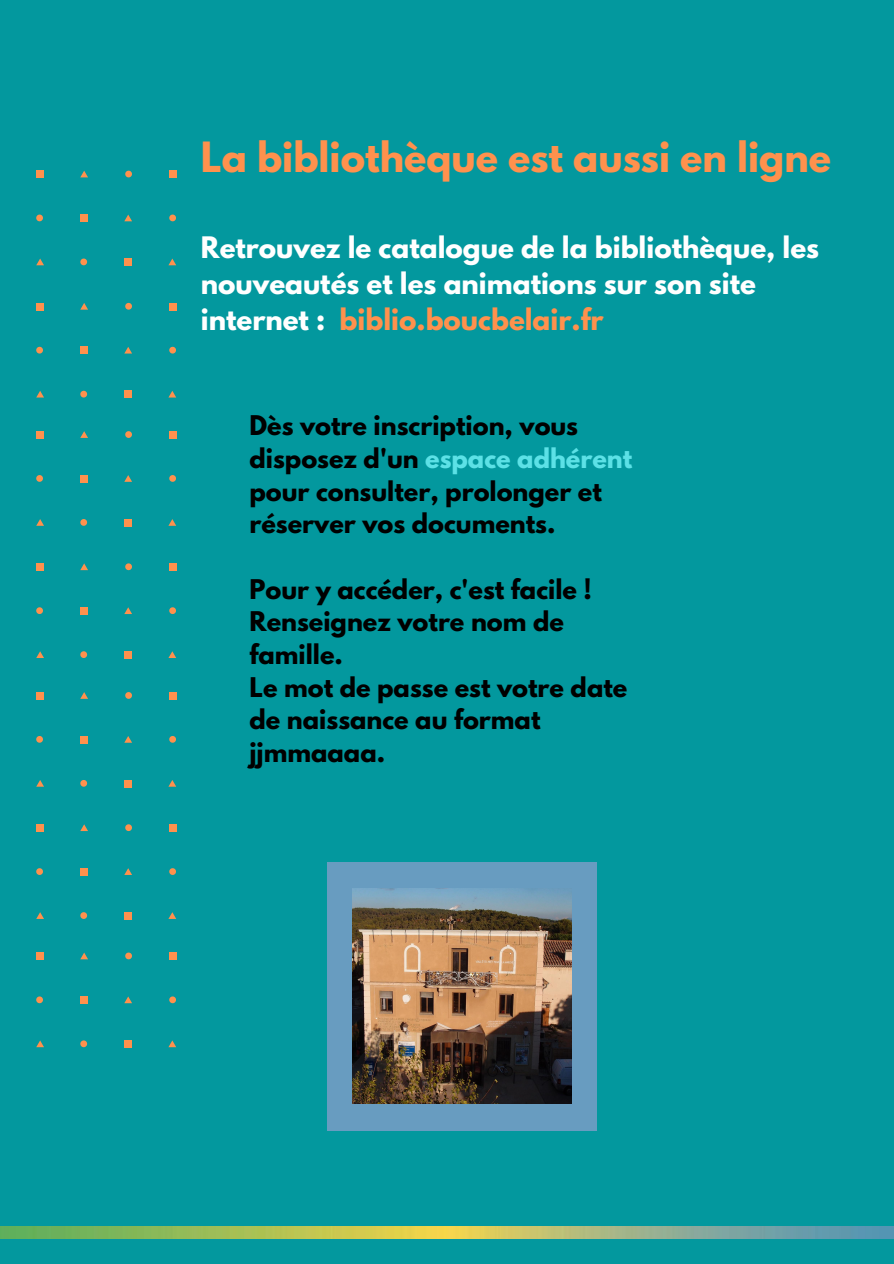
<style>
.page{position:relative;width:894px;height:1264px;background:#fff}
.page>*{position:absolute;margin:0;border:0;box-sizing:border-box;transform-origin:0 0}
.t1{font:700 36.9px "League Spartan";color:#ff914d}
.t2{font:700 26.25px/36px "League Spartan";color:#fff}
.t3{font:700 24px/32.7px "League Spartan";color:#000}
.s1{color:#ff914d}
.s2{color:#5ce1e6}
</style>
<div class="page">
<div style="left:0;top:0;width:893px;height:1263px;background:#03989e"></div>
<div style="left:327px;top:862px;width:269px;height:268px;background:#689cc0"></div>
<img style="left:352px;top:888px;width:219px;height:215px">
<svg style="left:36px;top:214px;width:7px;height:7px"></svg>
<svg style="left:36px;top:736px;width:7px;height:6px"></svg>
<svg style="left:36px;top:475px;width:7px;height:7px"></svg>
<svg style="left:36px;top:996px;width:7px;height:7px"></svg>
<svg style="left:36px;top:347px;width:7px;height:6px"></svg>
<svg style="left:36px;top:868px;width:7px;height:7px"></svg>
<svg style="left:36px;top:607px;width:7px;height:7px"></svg>
<svg style="left:80px;top:258px;width:7px;height:7px"></svg>
<svg style="left:80px;top:780px;width:7px;height:6px"></svg>
<svg style="left:80px;top:519px;width:7px;height:7px"></svg>
<svg style="left:80px;top:1040px;width:7px;height:7px"></svg>
<svg style="left:80px;top:391px;width:7px;height:6px"></svg>
<svg style="left:80px;top:912px;width:7px;height:6px"></svg>
<svg style="left:80px;top:651px;width:7px;height:7px"></svg>
<svg style="left:125px;top:171px;width:7px;height:6px"></svg>
<svg style="left:125px;top:692px;width:7px;height:6px"></svg>
<svg style="left:125px;top:431px;width:7px;height:7px"></svg>
<svg style="left:125px;top:952px;width:7px;height:7px"></svg>
<svg style="left:125px;top:303px;width:7px;height:7px"></svg>
<svg style="left:125px;top:824px;width:7px;height:7px"></svg>
<svg style="left:125px;top:563px;width:7px;height:7px"></svg>
<svg style="left:169px;top:214px;width:7px;height:7px"></svg>
<svg style="left:169px;top:736px;width:7px;height:6px"></svg>
<svg style="left:169px;top:475px;width:7px;height:7px"></svg>
<svg style="left:169px;top:996px;width:7px;height:7px"></svg>
<svg style="left:169px;top:347px;width:7px;height:6px"></svg>
<svg style="left:169px;top:868px;width:7px;height:7px"></svg>
<svg style="left:169px;top:607px;width:7px;height:7px"></svg>
<div style="left:36px;top:171px;width:7px;height:7px;background:#ff914d"></div>
<div style="left:36px;top:692px;width:7px;height:7px;background:#ff914d"></div>
<div style="left:36px;top:431px;width:7px;height:7px;background:#ff914d"></div>
<div style="left:36px;top:952px;width:7px;height:7px;background:#ff914d"></div>
<div style="left:36px;top:303px;width:7px;height:7px;background:#ff914d"></div>
<div style="left:36px;top:824px;width:7px;height:7px;background:#ff914d"></div>
<div style="left:36px;top:563px;width:7px;height:7px;background:#ff914d"></div>
<div style="left:80px;top:214px;width:7px;height:8px;background:#ff914d"></div>
<div style="left:80px;top:736px;width:7px;height:7px;background:#ff914d"></div>
<div style="left:80px;top:475px;width:7px;height:7px;background:#ff914d"></div>
<div style="left:80px;top:996px;width:7px;height:7px;background:#ff914d"></div>
<div style="left:80px;top:347px;width:7px;height:7px;background:#ff914d"></div>
<div style="left:80px;top:868px;width:7px;height:7px;background:#ff914d"></div>
<div style="left:80px;top:607px;width:7px;height:7px;background:#ff914d"></div>
<div style="left:124px;top:258px;width:8px;height:8px;background:#ff914d"></div>
<div style="left:124px;top:780px;width:8px;height:7px;background:#ff914d"></div>
<div style="left:124px;top:519px;width:8px;height:7px;background:#ff914d"></div>
<div style="left:124px;top:1040px;width:8px;height:7px;background:#ff914d"></div>
<div style="left:124px;top:391px;width:8px;height:7px;background:#ff914d"></div>
<div style="left:124px;top:912px;width:8px;height:7px;background:#ff914d"></div>
<div style="left:124px;top:651px;width:8px;height:7px;background:#ff914d"></div>
<div style="left:169px;top:171px;width:7px;height:7px;background:#ff914d"></div>
<div style="left:169px;top:692px;width:7px;height:7px;background:#ff914d"></div>
<div style="left:169px;top:431px;width:7px;height:7px;background:#ff914d"></div>
<div style="left:169px;top:952px;width:7px;height:7px;background:#ff914d"></div>
<div style="left:169px;top:303px;width:7px;height:7px;background:#ff914d"></div>
<div style="left:169px;top:824px;width:7px;height:7px;background:#ff914d"></div>
<div style="left:169px;top:563px;width:7px;height:7px;background:#ff914d"></div>
<svg style="left:80px;top:171px;width:8px;height:6px"></svg>
<svg style="left:80px;top:692px;width:8px;height:6px"></svg>
<svg style="left:80px;top:431px;width:8px;height:7px"></svg>
<svg style="left:80px;top:952px;width:8px;height:7px"></svg>
<svg style="left:80px;top:303px;width:8px;height:7px"></svg>
<svg style="left:80px;top:824px;width:8px;height:7px"></svg>
<svg style="left:80px;top:563px;width:8px;height:7px"></svg>
<svg style="left:124px;top:214px;width:8px;height:7px"></svg>
<svg style="left:124px;top:736px;width:8px;height:6px"></svg>
<svg style="left:124px;top:475px;width:8px;height:7px"></svg>
<svg style="left:124px;top:996px;width:8px;height:7px"></svg>
<svg style="left:124px;top:347px;width:8px;height:6px"></svg>
<svg style="left:124px;top:868px;width:8px;height:7px"></svg>
<svg style="left:124px;top:607px;width:8px;height:7px"></svg>
<svg style="left:168px;top:258px;width:8px;height:7px"></svg>
<svg style="left:169px;top:780px;width:7px;height:6px"></svg>
<svg style="left:168px;top:519px;width:8px;height:7px"></svg>
<svg style="left:168px;top:1040px;width:8px;height:7px"></svg>
<svg style="left:168px;top:391px;width:8px;height:6px"></svg>
<svg style="left:169px;top:912px;width:7px;height:6px"></svg>
<svg style="left:168px;top:651px;width:8px;height:7px"></svg>
<svg style="left:36px;top:258px;width:8px;height:7px"></svg>
<svg style="left:36px;top:780px;width:8px;height:6px"></svg>
<svg style="left:36px;top:519px;width:8px;height:7px"></svg>
<svg style="left:36px;top:1040px;width:8px;height:7px"></svg>
<svg style="left:36px;top:391px;width:8px;height:6px"></svg>
<svg style="left:36px;top:912px;width:8px;height:6px"></svg>
<svg style="left:36px;top:651px;width:8px;height:7px"></svg>
<img style="left:0;top:1226px;width:893px;height:12px">
<p class="t1" style="left:201px;top:139px;width:631px">La bibliothèque est aussi en ligne</p>
<p class="t2" style="left:201px;top:233px;width:619px">Retrouvez le catalogue de la bibliothèque, les nouveautés et les animations sur son site internet : <span class="s1">biblio.boucbelair.fr</span></p>
<p class="t3" style="left:249px;top:412px;width:384px">Dès votre inscription, vous disposez d'un <span class="s2">espace adhérent </span>pour consulter, prolonger et réserver vos documents.</p>
<p class="t3" style="left:249px;top:576px;width:344px">Pour y accéder, c'est facile !</p>
<p class="t3" style="left:249px;top:608px;width:316px">Renseignez votre nom de famille.</p>
<p class="t3" style="left:249px;top:674px;width:379px">Le mot de passe est votre date de naissance au format jjmmaaaa.</p>
</div>
